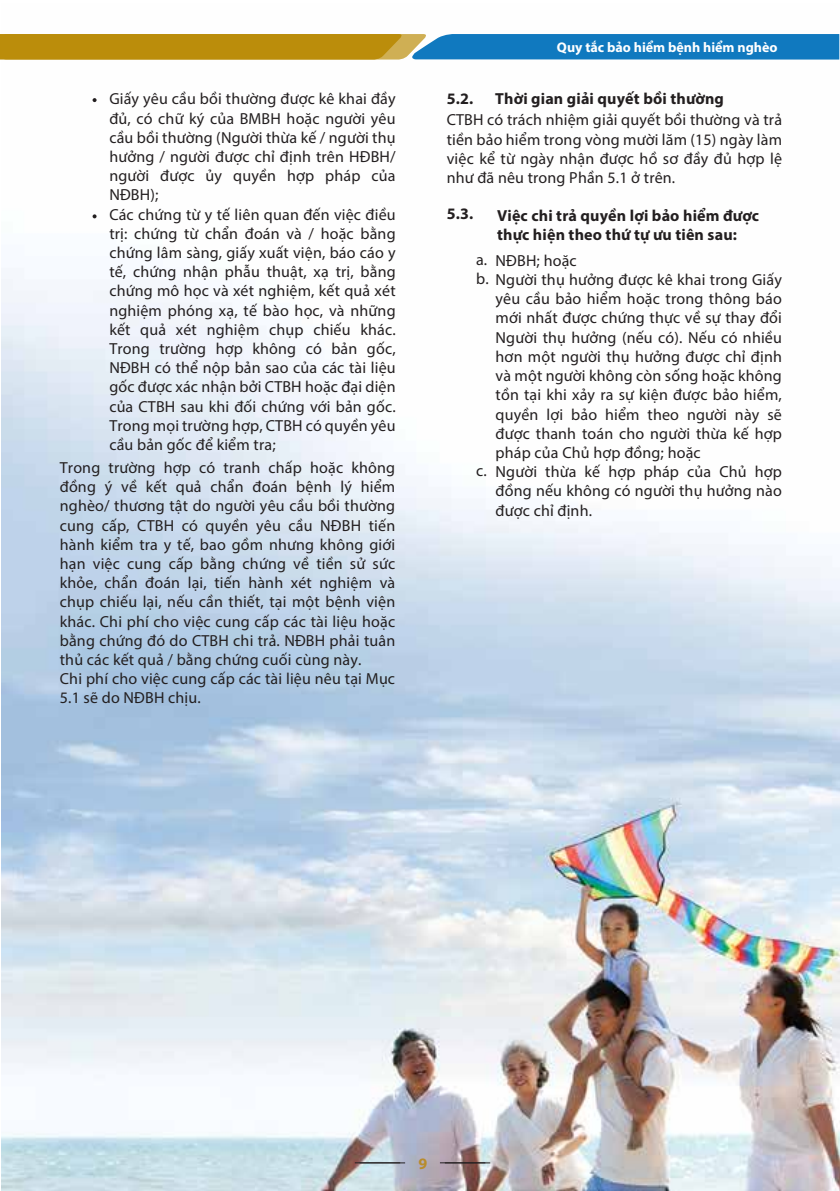
<style>
.page{position:relative;width:840px;height:1191px;background:#fff}
.page>*{position:absolute;margin:0;border:0;box-sizing:border-box;transform-origin:0 0}
.t1{font:16px/19.2px "Myriad Pro";letter-spacing:.01em;color:#231f20}
.t2{font:700 16px/19.2px "Myriad Pro";letter-spacing:.01em;color:#231f20}
.t3{font:700 16px "Myriad Pro";color:#b88c2d}
.t4{font:700 14px "Myriad Pro";color:#fff}
</style>
<div class="page">
<img style="left:1px;top:34px;width:838px;height:1156px">
<svg style="left:0;top:34px;width:838px;height:26px;background:#6b876a"></svg>
<hr style="left:359px;top:1162px;width:46px;height:1px;background:#231f20">
<hr style="left:444px;top:1162px;width:46px;height:1px;background:#231f20">
<svg style="left:92px;top:98px;width:4px;height:4px"></svg>
<svg style="left:92px;top:214px;width:4px;height:4px"></svg>
<hr style="left:354px;top:1162px;width:46px;height:1px;background:#231f20">
<hr style="left:439px;top:1162px;width:46px;height:1px;background:#231f20">
<p class="t1" style="left:109px;top:89px;width:288px">Giấy yêu cầu bồi thường được kê khai đầy đủ, có chữ ký của BMBH hoặc người yêu cầu bồi thường (Người thừa kế / người thụ hưởng / người được chỉ định trên HĐBH/ người được ủy quyền hợp pháp của NĐBH);<br>Các chứng từ y tế liên quan đến việc điều trị: chứng từ chẩn đoán và / hoặc bằng chứng lâm sàng, giấy xuất viện, báo cáo y tế, chứng nhận phẫu thuật, xạ trị, bằng chứng mô học và xét nghiệm, kết quả xét nghiệm phóng xạ, tế bào học, và những kết quả xét nghiệm chụp chiếu khác.<br>Trong trường hợp không có bản gốc, NĐBH có thể nộp bản sao của các tài liệu gốc được xác nhận bởi CTBH hoặc đại diện của CTBH sau khi đối chứng với bản gốc.<br>Trong mọi trường hợp, CTBH có quyền yêu cầu bản gốc để kiểm tra;</p>
<p class="t1" style="left:60px;top:458px;width:337px">Trong trường hợp có tranh chấp hoặc không đồng ý về kết quả chẩn đoán bệnh lý hiểm nghèo/ thương tật do người yêu cầu bồi thường cung cấp, CTBH có quyền yêu cầu NĐBH tiến hành kiểm tra y tế, bao gồm nhưng không giới hạn việc cung cấp bằng chứng về tiền sử sức khỏe, chẩn đoán lại, tiến hành xét nghiệm và chụp chiếu lại, nếu cần thiết, tại một bệnh viện khác. Chi phí cho việc cung cấp các tài liệu hoặc bằng chứng đó do CTBH chi trả. NĐBH phải tuân thủ các kết quả / bằng chứng cuối cùng này.<br>Chi phí cho việc cung cấp các tài liệu nêu tại Mục 5.1 sẽ do NĐBH chịu.</p>
<p class="t4" style="left:556px;top:38px;width:222px">Quy tắc bảo hiểm bệnh hiểm nghèo</p>
<p class="t2" style="left:446px;top:89px;width:28px">5.2.</p>
<p class="t2" style="left:495px;top:89px;width:230px">Thời gian giải quyết bồi thường</p>
<p class="t1" style="left:446px;top:110px;width:337px;text-align:justify">CTBH có trách nhiệm giải quyết bồi thường và trả tiền bảo hiểm trong vòng mười lăm (15) ngày làm việc kể từ ngày nhận được hồ sơ đầy đủ hợp lệ như đã nêu trong Phần 5.1 ở trên.</p>
<p class="t2" style="left:446px;top:204px;width:28px">5.3.</p>
<p class="t2" style="left:497px;top:205px;width:263px">Việc chi trả quyền lợi bảo hiểm được thực hiện theo thứ tự ưu tiên sau:</p>
<p class="t1" style="left:476px;top:249px;width:13px">a.</p>
<p class="t1" style="left:495px;top:251px;width:83px">NĐBH; hoặc</p>
<p class="t1" style="left:476px;top:270px;width:307px">b. Người thụ hưởng được kê khai trong Giấy</p>
<p class="t1" style="left:495px;top:289px;width:287px">yêu cầu bảo hiểm hoặc trong thông báo</p>
<p class="t1" style="left:495px;top:308px;width:288px">mới nhất được chứng thực về sự thay đổi</p>
<p class="t1" style="left:495px;top:327px;width:288px">Người thụ hưởng (nếu có). Nếu có nhiều</p>
<p class="t1" style="left:495px;top:347px;width:288px">hơn một người thụ hưởng được chỉ định</p>
<p class="t1" style="left:495px;top:366px;width:288px">và một người không còn sống hoặc không</p>
<p class="t1" style="left:495px;top:385px;width:287px">tồn tại khi xảy ra sự kiện được bảo hiểm,</p>
<p class="t1" style="left:495px;top:404px;width:288px">quyền lợi bảo hiểm theo người này sẽ</p>
<p class="t1" style="left:495px;top:423px;width:288px">được thanh toán cho người thừa kế hợp</p>
<p class="t1" style="left:495px;top:443px;width:206px">pháp của Chủ hợp đồng; hoặc</p>
<p class="t1" style="left:495px;top:462px;width:288px">Người thừa kế hợp pháp của Chủ hợp</p>
<p class="t1" style="left:495px;top:481px;width:288px">đồng nếu không có người thụ hưởng nào</p>
<p class="t1" style="left:495px;top:500px;width:98px">được chỉ định.</p>
<p class="t1" style="left:476px;top:461px;width:12px">c.</p>
<p class="t3" style="left:418px;top:1153px;width:10px">9</p>
</div>
